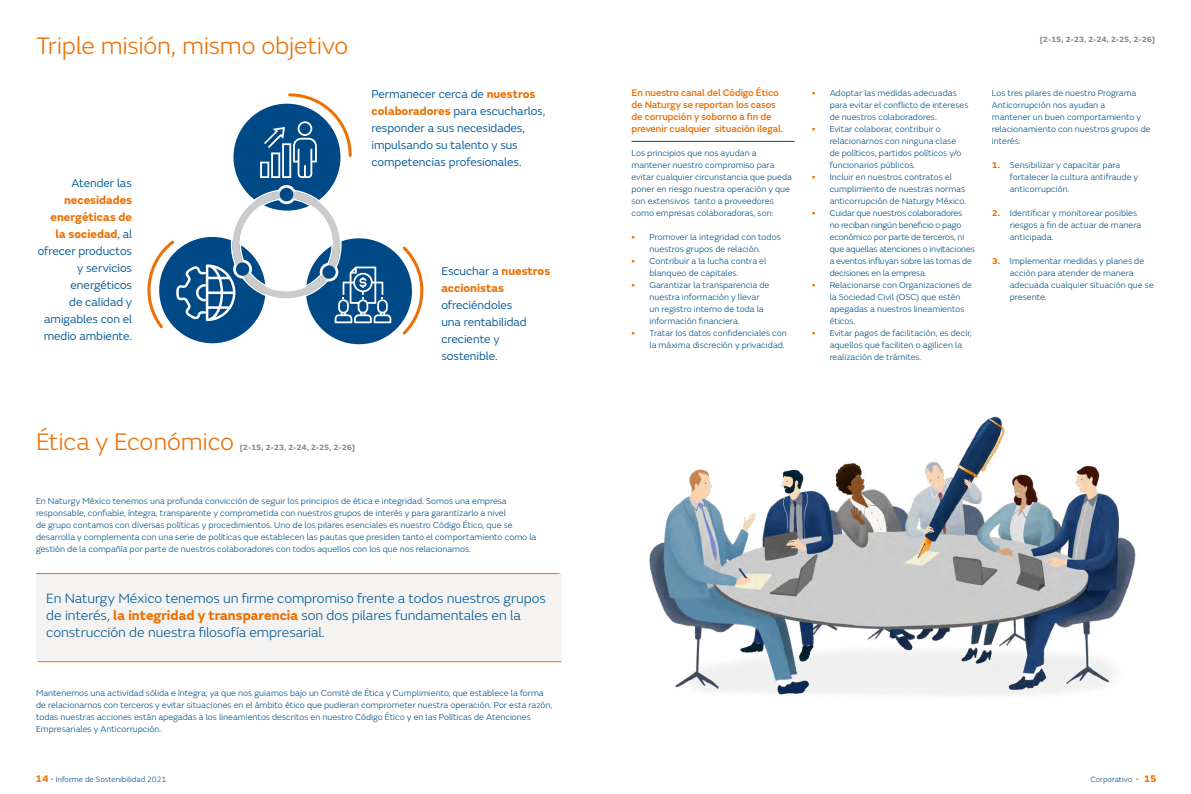
<style>
.page{position:relative;width:1191px;height:794px;background:#fff}
.page>*{position:absolute;margin:0;border:0;box-sizing:border-box;transform-origin:0 0}
.t1{font:300 25px "FS Emeric";letter-spacing:-.01em;color:#ed7004}
.t2{font:300 14px/17px "FS Emeric";letter-spacing:-.005em;color:#005795}
.t3{font:12px/17px "FS Emeric";letter-spacing:-.005em;color:#005795}
.t4{font:700 12px/17px "FS Emeric";color:#ed7004}
.t5{font:500 10px/12px "FS Emeric";letter-spacing:-.01em;color:#ed7004}
.t6{font:300 9px/12px "FS Emeric";color:#004d7e}
.t7{font:300 9px/12px "FS Emeric";letter-spacing:-.02em;color:#004d7e}
.t8{font:700 8px "FS Emeric";letter-spacing:-.02em;color:#878787}
.t9{font:300 8px "FS Emeric";color:#004987}
.s1{font-weight:700;color:#ed7004}
.s2{font-weight:400;color:#005795}
.s3{font-weight:700;font-size:10px;color:#ed7004}
</style>
<div class="page">
<div style="left:36px;top:574px;width:525px;height:87px;background:#f4f3f2"></div>
<hr style="left:36px;top:573px;width:523px;height:1px;background:#ed7004">
<hr style="left:38px;top:661px;width:523px;height:1px;background:#ed7004">
<img style="left:649px;top:416px;width:487px;height:279px">
<svg style="left:147px;top:93px;width:277px;height:251px"></svg>
<hr style="left:631px;top:141px;width:163px;height:1px;background:#004987">
<h1 class="t1" style="left:36px;top:29px;width:314px">Triple misión, mismo objetivo</h1>
<h3 class="t3" style="left:71px;top:174px;width:62px">Atender las</h3>
<h3 class="t3" style="left:38px;top:191px;width:96px;text-align:right"><span class="s1">necesidades energéticas de la sociedad</span>, al ofrecer productos y servicios energéticos<br>de calidad y amigables con el medio ambiente.</h3>
<h3 class="t3" style="left:371px;top:85px;width:175px">Permanecer cerca de <span class="s1">nuestros colaboradores</span> para escucharlos, responder a sus necesidades, impulsando su talento y sus competencias profesionales.</h3>
<h3 class="t4" style="left:441px;top:262px;width:110px"><span class="s2">Escuchar a</span> nuestros accionistas</h3>
<h3 class="t3" style="left:441px;top:296px;width:87px">ofreciéndoles una rentabilidad creciente y sostenible.</h3>
<h1 class="t1" style="left:36px;top:424px;width:200px">Ética y Económico</h1>
<p class="t8" style="left:240px;top:441px;width:116px">[2-15, 2-23, 2-24, 2-25, 2-26]</p>
<p class="t6" style="left:36px;top:495px;width:502px">En Naturgy México tenemos una profunda convicción de seguir los principios de ética e integridad. Somos una empresa responsable, confiable, íntegra, transparente y comprometida con nuestros grupos de interés y para garantizarlo a nivel<br>de grupo contamos con diversas políticas y procedimientos. Uno de los pilares esenciales es nuestro Código Ético, que se desarrolla y complementa con una serie de políticas que establecen las pautas que presiden tanto el comportamiento como la gestión de la compañía por parte de nuestros colaboradores con todos aquellos con los que nos relacionamos.</p>
<h2 class="t2" style="left:46px;top:589px;width:501px">En Naturgy México tenemos un firme compromiso frente a todos nuestros grupos de interés, <span class="s1">la integridad y transparencia</span> son dos pilares fundamentales en la construcción de nuestra filosofía empresarial.</h2>
<p class="t6" style="left:36px;top:687px;width:518px">Mantenemos una actividad sólida e íntegra, ya que nos guiamos bajo un Comité de Ética y Cumplimiento, que establece la forma de relacionarnos con terceros y evitar situaciones en el ámbito ético que pudieran comprometer nuestra operación. Por esta razón, todas nuestras acciones están apegadas a los lineamientos descritos en nuestro Código Ético y en las Políticas de Atenciones Empresariales y Anticorrupción.</p>
<p class="t5" style="left:631px;top:86px;width:153px">En nuestro canal del Código Ético de Naturgy se reportan los casos de corrupción y soborno a fin de prevenir cualquier situación ilegal.</p>
<p class="t6" style="left:631px;top:147px;width:162px">Los principios que nos ayudan a mantener nuestro compromiso para evitar cualquier circunstancia que pueda poner en riesgo nuestra operación y que son extensivos tanto a proveedores como empresas colaboradoras, son:</p>
<p class="t6" style="left:631px;top:231px;width:151px;text-align:center"><span class="s3">•</span> Promover la integridad con todos nuestros grupos de relación.</p>
<p class="t6" style="left:649px;top:255px;width:118px;text-indent:-18px"><span class="s3">•</span> Contribuir a la lucha contra el blanqueo de capitales.</p>
<p class="t6" style="left:649px;top:279px;width:121px;text-indent:-18px"><span class="s3">•</span> Garantizar la transparencia de nuestra información y llevar un registro interno de toda la información financiera.</p>
<p class="t6" style="left:631px;top:327px;width:157px;text-align:right"><span class="s3">•</span> Tratar los datos confidenciales con la máxima discreción y privacidad.</p>
<p class="t8" style="left:1040px;top:32px;width:116px">[2-15, 2-23, 2-24, 2-25, 2-26]</p>
<p class="t6" style="left:829px;top:87px;width:140px;text-indent:-18px"><span class="s3">•</span> Adoptar las medidas adecuadas para evitar el conflicto de intereses de nuestros colaboradores.</p>
<p class="t6" style="left:829px;top:123px;width:133px;text-indent:-18px"><span class="s3">•</span> Evitar colaborar, contribuir o relacionarnos con ninguna clase de políticos, partidos políticos y/o funcionarios públicos.</p>
<p class="t6" style="left:829px;top:171px;width:138px;text-indent:-18px"><span class="s3">•</span> Incluir en nuestros contratos el cumplimiento de nuestras normas anticorrupción de Naturgy México.</p>
<p class="t7" style="left:829px;top:207px;width:147px;text-indent:-18px"><span class="s3">•</span> Cuidar que nuestros colaboradores<br>no reciban ningún beneficio o pago económico por parte de terceros, ni que aquellas atenciones o invitaciones a eventos influyan sobre las tomas de decisiones en la empresa.</p>
<p class="t6" style="left:829px;top:279px;width:144px;text-indent:-18px"><span class="s3">•</span> Relacionarse con Organizaciones de la Sociedad Civil (OSC) que estén apegadas a nuestros lineamientos éticos.</p>
<p class="t6" style="left:829px;top:327px;width:143px;text-indent:-18px"><span class="s3">•</span> Evitar pagos de facilitación, es decir, aquellos que faciliten o agilicen la realización de trámites.</p>
<p class="t6" style="left:991px;top:87px;width:160px">Los tres pilares de nuestro Programa<br>Anticorrupción nos ayudan a<br>mantener un buen comportamiento y relacionamiento con nuestros grupos de interés:</p>
<p class="t6" style="left:1009px;top:159px;width:130px;text-indent:-18px"><span class="s1">1.</span> Sensibilizar y capacitar para fortalecer la cultura antifraude y anticorrupción.</p>
<p class="t6" style="left:1009px;top:207px;width:133px;text-indent:-18px"><span class="s1">2.</span> Identificar y monitorear posibles riesgos a fin de actuar de manera anticipada.</p>
<p class="t6" style="left:1009px;top:255px;width:145px;text-indent:-18px"><span class="s1">3.</span> Implementar medidas y planes de acción para atender de manera adecuada cualquier situación que se presente.</p>
<p class="t9" style="left:35px;top:774px;width:132px"><span class="s3">14 ·</span> Informe de Sostenibilidad 2021</p>
<p class="t9" style="left:1090px;top:774px;width:68px">Corporativo <span class="s3">· 15</span></p>
</div>
